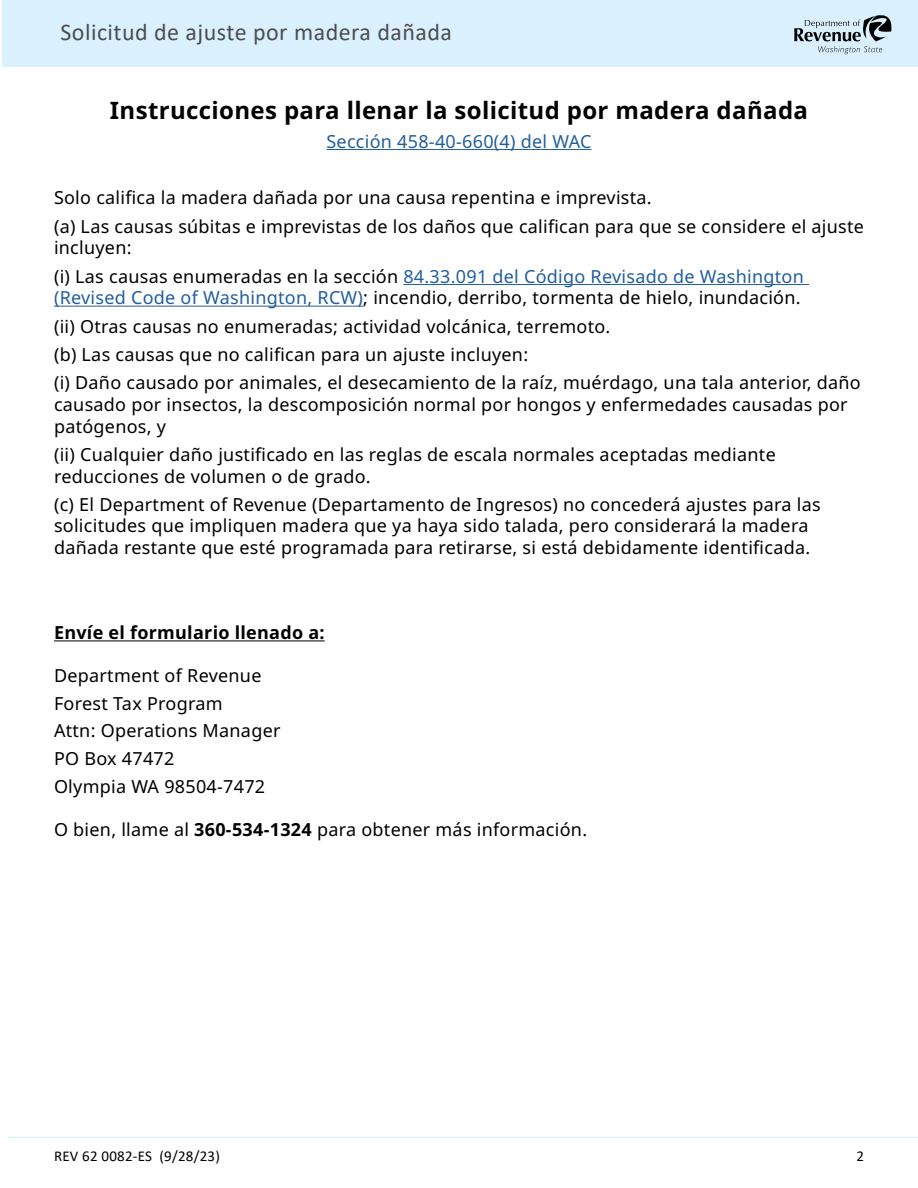
<style>
.page{position:relative;width:918px;height:1188px;background:#fff}
.page>*{position:absolute;margin:0;border:0;box-sizing:border-box;transform-origin:0 0}
.Normal__P{font:700 24px "Noto Sans";letter-spacing:.015em;color:#000}
.t1{font:24px "Calibri";letter-spacing:.02em;color:#4d4d4f}
.Normal__P-2{font:18px/21.6px "Noto Sans";letter-spacing:.015em;color:#000}
.Normal__P-3{font:18px "Noto Sans";letter-spacing:.015em;color:#215e9e}
.Normal__P-4{font:700 18px "Noto Sans";letter-spacing:.015em;color:#000}
.t2{font:15px "Calibri";letter-spacing:.015em;color:#000}
.s1{color:#215e9e}
.s2{font-weight:700}
</style>
<div class="page">
<div style="left:2px;top:0;width:916px;height:66px;background:#daf1fd"></div>
<svg style="left:794px;top:15px;width:98px;height:39px"></svg>
<hr style="left:8px;top:1137px;width:910px;height:1px;background:#daf1fd">
<hr style="left:326px;top:149px;width:266px;height:1px;background:#215e9e">
<hr style="left:403px;top:284px;width:406px;height:1px;background:#215e9e">
<hr style="left:54px;top:306px;width:309px;height:1px;background:#215e9e">
<hr style="left:54px;top:640px;width:271px;height:1px;background:#000">
<h1 class="t1" style="left:60px;top:15px;width:393px">Solicitud de ajuste por madera dañada</h1>
<p class="Normal__P" style="left:110px;top:97px;width:700px">Instrucciones para llenar la solicitud por madera dañada</p>
<p class="Normal__P-3" style="left:326px;top:131px;width:267px">Sección 458-40-660(4) del WAC</p>
<p class="Normal__P-2" style="left:54px;top:187px;width:599px">Solo califica la madera dañada por una causa repentina e imprevista.</p>
<p class="Normal__P-2" style="left:54px;top:216px;width:812px">(a) Las causas súbitas e imprevistas de los daños que califican para que se considere el ajuste incluyen:</p>
<p class="Normal__P-2" style="left:54px;top:266px;width:751px">(i) Las causas enumeradas en la sección <span class="s1">84.33.091 del Código Revisado de Washington (Revised Code of Washington, RCW)</span>; incendio, derribo, tormenta de hielo, inundación.</p>
<p class="Normal__P-2" style="left:54px;top:316px;width:558px">(ii) Otras causas no enumeradas; actividad volcánica, terremoto.</p>
<p class="Normal__P-2" style="left:54px;top:344px;width:476px">(b) Las causas que no califican para un ajuste incluyen:</p>
<p class="Normal__P-2" style="left:54px;top:372px;width:808px">(i) Daño causado por animales, el desecamiento de la raíz, muérdago, una tala anterior, daño causado por insectos, la descomposición normal por hongos y enfermedades causadas por patógenos, y</p>
<p class="Normal__P-2" style="left:54px;top:444px;width:723px">(ii) Cualquier daño justificado en las reglas de escala normales aceptadas mediante reducciones de volumen o de grado.</p>
<p class="Normal__P-2" style="left:54px;top:494px;width:768px">(c) El Department of Revenue (Departamento de Ingresos) no concederá ajustes para las solicitudes que impliquen madera que ya haya sido talada, pero considerará la madera dañada restante que esté programada para retirarse, si está debidamente identificada.</p>
<p class="Normal__P-4" style="left:54px;top:622px;width:272px">Envíe el formulario llenado a:</p>
<p class="Normal__P-2" style="left:54px;top:665px;width:209px">Department of Revenue</p>
<p class="Normal__P-2" style="left:54px;top:693px;width:170px">Forest Tax Program</p>
<p class="Normal__P-2" style="left:54px;top:720px;width:228px">Attn: Operations Manager</p>
<p class="Normal__P-2" style="left:54px;top:748px;width:122px">PO Box 47472</p>
<p class="Normal__P-2" style="left:54px;top:776px;width:213px">Olympia WA 98504-7472</p>
<p class="Normal__P-2" style="left:54px;top:819px;width:535px">O bien, llame al <span class="s2">360-534-1324</span> para obtener más información.</p>
<p class="t2" style="left:54px;top:1145px;width:167px">REV 62 0082-ES (9/28/23)</p>
<p class="t2" style="left:856px;top:1145px;width:9px">2</p>
</div>
